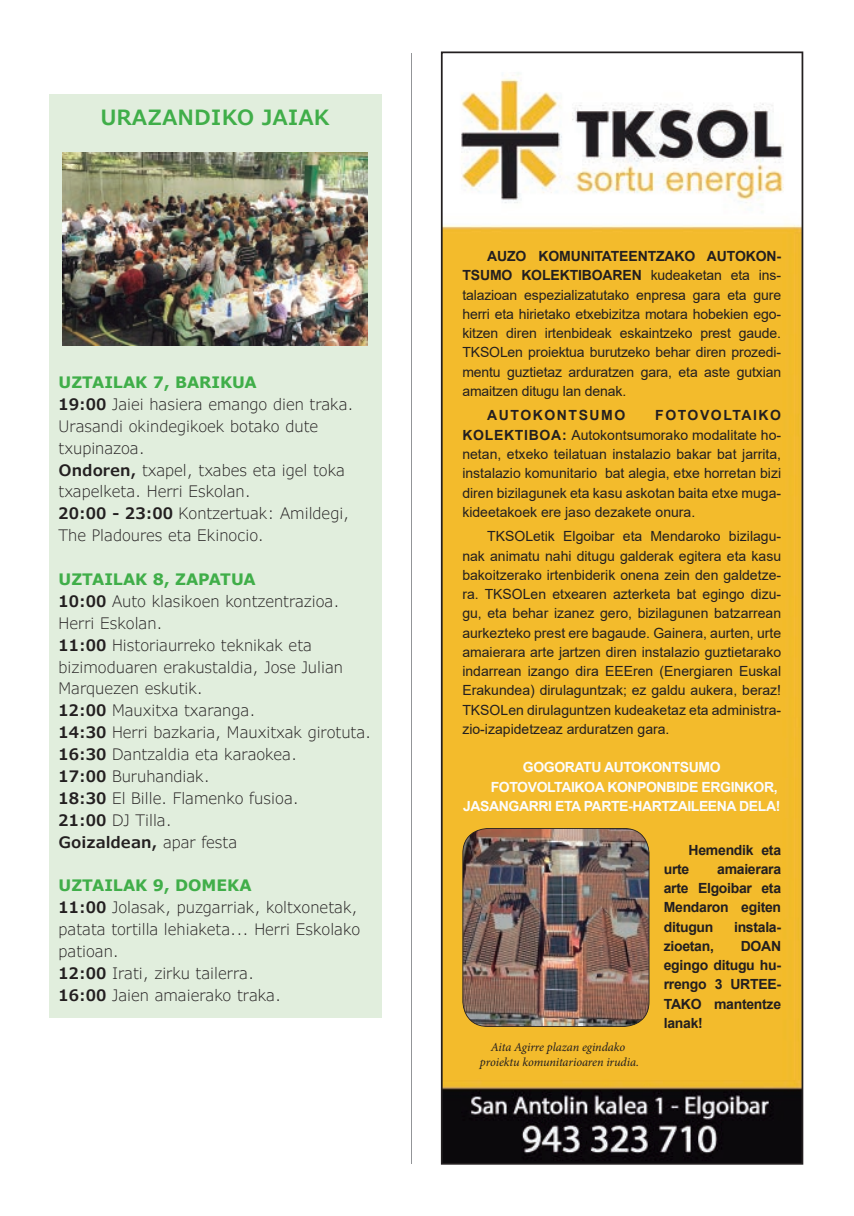
<style>
.page{position:relative;width:854px;height:1216px;background:#fff}
.page>*{position:absolute;margin:0;border:0;box-sizing:border-box;transform-origin:0 0}
.t1{font:600 21px "Verdana Pro";color:#40ae49}
.t2{font:300 15.75px/21.9px "Verdana Pro";color:#231f20}
.t3{font:14px/19.2px "Arial";color:#231f20;text-align:justify}
.t4{font:700 14px/19.2px "Arial";letter-spacing:-.02em;color:#231f20;text-align:justify}
.t5{font:700 14px "Arial";letter-spacing:-.03em;color:#fcfcfc}
.t6{font:700 14px "Arial";letter-spacing:.11em;color:#231f20}
.t7{font:italic 12.25px/14.7px "Minion Pro";letter-spacing:-.01em;color:#231f20;text-align:center}
.s1{font-weight:700;color:#40ae49}
.s2{font-weight:600}
.s3{font-weight:700}
</style>
<div class="page">
<svg style="left:441px;top:51px;width:362px;height:1113px;background:#deb449"></svg>
<img style="left:462px;top:828px;width:187px;height:198px">
<hr style="left:410px;top:53px;width:1px;height:1110px;background:#939598">
<div style="left:49px;top:94px;width:332px;height:923px;background:#e1eedd"></div>
<img style="left:63px;top:152px;width:304px;height:193px">
<h1 class="t1" style="left:100px;top:104px;width:231px">URAZANDIKO JAIAK</h1>
<p class="t2" style="left:59px;top:371px;width:296px"><span class="s1">UZTAILAK 7, BARIKUA<br></span><span class="s2">19:00</span> Jaiei hasiera emango dien traka.<br>Urasandi okindegikoek botako dute txupinazoa.<br><span class="s2">Ondoren,</span> txapel, txabes eta igel toka txapelketa. Herri Eskolan.<br><span class="s2">20:00 - 23:00</span> Kontzertuak: Amildegi,<br>The Pladoures eta Ekinocio.</p>
<p class="t2" style="left:59px;top:568px;width:314px"><span class="s1">UZTAILAK 8, ZAPATUA<br></span><span class="s2">10:00</span> Auto klasikoen kontzentrazioa.<br>Herri Eskolan.<br><span class="s2">11:00</span> Historiaurreko teknikak eta bizimoduaren erakustaldia, Jose Julian<br>Marquezen eskutik.<br><span class="s2">12:00</span> Mauxitxa txaranga.<br><span class="s2">14:30</span> Herri bazkaria, Mauxitxak girotuta.<br><span class="s2">16:30</span> Dantzaldia eta karaokea.<br><span class="s2">17:00</span> Buruhandiak.<br><span class="s2">18:30</span> El Bille. Flamenko fusioa.<br><span class="s2">21:00</span> DJ Tilla.<br><span class="s2">Goizaldean,</span> apar festa</p>
<p class="t2" style="left:59px;top:875px;width:303px"><span class="s1">UZTAILAK 9, DOMEKA<br></span><span class="s2">11:00</span> Jolasak, puzgarriak, koltxonetak, patata tortilla lehiaketa... Herri Eskolako patioan.<br><span class="s2">12:00</span> Irati, zirku tailerra.<br><span class="s2">16:00</span> Jaien amaierako traka.</p>
<p class="t3" style="left:462px;top:246px;width:320px;text-indent:25px"><span class="s3">AUZO KOMUNITATEENTZAKO AUTOKON-TSUMO KOLEKTIBOAREN</span> kudeaketan eta ins&shy;talazioan espezializatutako enpresa gara eta gure herri eta hirietako etxebizitza motara hobekien ego&shy;kitzen diren irtenbideak eskaintzeko prest gaude.<br>TKSOLen proiektua burutzeko behar diren prozedi&shy;mentu guztietaz arduratzen gara, eta aste gutxian amaitzen ditugu lan denak.</p>
<p class="t6" style="left:487px;top:406px;width:140px">AUTOKONTSUMO</p>
<p class="t3" style="left:462px;top:406px;width:320px;text-indent:193px"><span class="s3">FOTOVOLTAIKO KOLEKTIBOA:</span> Autokontsumorako modalitate ho&shy;netan, etxeko teilatuan instalazio bakar bat jarrita, instalazio komunitario bat alegia, etxe horretan bizi diren bizilagunek eta kasu askotan baita etxe muga&shy;kideetakoek ere jaso dezakete onura.</p>
<p class="t3" style="left:462px;top:526px;width:320px;text-indent:25px">TKSOLetik Elgoibar eta Mendaroko bizilagu&shy;nak animatu nahi ditugu galderak egitera eta kasu bakoitzerako irtenbiderik onena zein den galdetze&shy;ra. TKSOLen etxearen azterketa bat egingo dizu&shy;gu, eta behar izanez gero, bizilagunen batzarrean aurkezteko prest ere bagaude. Gainera, aurten, urte amaierara arte jartzen diren instalazio guztietarako indarrean izango dira EEEren (Energiaren Euskal Erakundea) dirulaguntzak; ez galdu aukera, beraz!<br>TKSOLen dirulaguntzen kudeaketaz eta administra&shy;zio-izapidetzeaz arduratzen gara.</p>
<p class="t5" style="left:523px;top:757px;width:199px">GOGORATU AUTOKONTSUMO</p>
<p class="t5" style="left:490px;top:777px;width:288px">FOTOVOLTAIKOA KONPONBIDE ERGINKOR,</p>
<p class="t5" style="left:463px;top:796px;width:318px">JASANGARRI ETA PARTE-HARTZAILEENA DELA!</p>
<p class="t4" style="left:663px;top:840px;width:119px;text-indent:25px">Hemendik eta urte</p>
<p class="t4" style="left:663px;top:859px;width:119px;text-indent:53px">amaierara arte Elgoibar eta Mendaron egiten ditugun</p>
<p class="t4" style="left:733px;top:917px;width:49px">instala-</p>
<p class="t7" style="left:480px;top:1039px;width:160px">Aita Agirre plazan egindako proiektu komunitarioaren irudia.</p>
<p class="t4" style="left:663px;top:936px;width:119px;text-indent:77px">DOAN egingo ditugu hu&shy;rrengo 3 URTEE-TAKO mantentze lanak!</p>
<p class="t4" style="left:663px;top:936px;width:52px">zioetan,</p>
</div>
